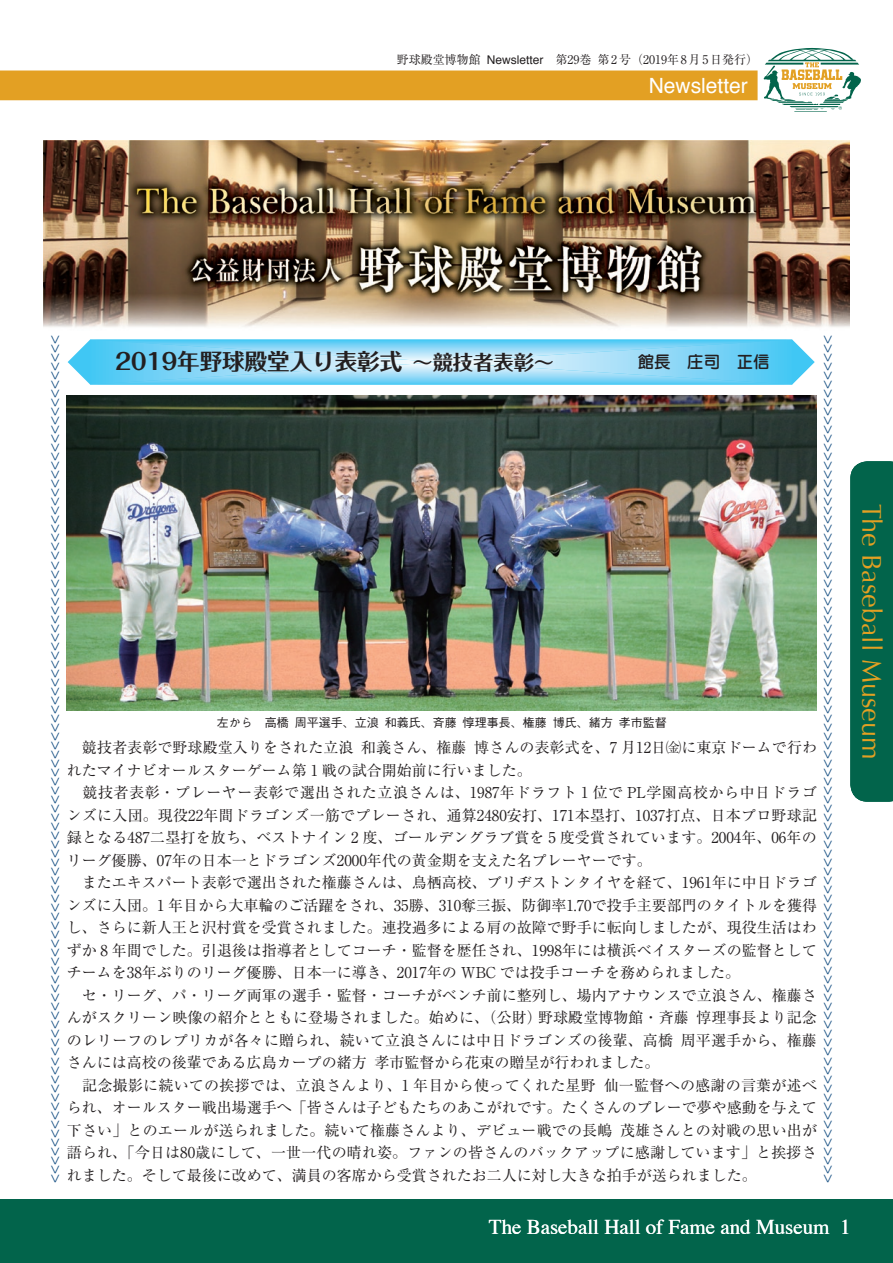
<style>
.page{position:relative;width:893px;height:1263px;background:#fff}
.page>*{position:absolute;margin:0;border:0;box-sizing:border-box;transform-origin:0 0}
.t1{font:27px "Optima";color:#e3a023}
.t2{font:700 22.5px "Folk Pro";color:#231f20}
.t3{font:21px "Times";color:#fff}
.t4{font:21px "Helvetica";color:#fff}
.t5{font:500 16.5px "Jun 34 Pro";color:#231f20}
.t6{font:15px/22.5px "Ryumin Pr 5";color:#231f20}
.t7{font:500 13.2px "Gothic BBB Pr 5";color:#144e82}
.t8{font:12px "Ryumin Pr 5";color:#231f20}
.t9{font:500 12px "Gothic BBB Pr 5";color:#231f20}
.s1{font-family:"Helvetica"}
.s2{font-size:20.25px}
</style>
<div class="page">
<img style="left:43px;top:140px;width:806px;height:187px">
<div style="left:0;top:1199px;width:893px;height:64px;background:#02644b"></div>
<div style="left:850px;top:461px;width:43px;height:340px;background:#02644b"></div>
<div style="left:0;top:71px;width:758px;height:29px;background:#e3a023"></div>
<svg style="left:764px;top:48px;width:97px;height:64px"></svg>
<svg style="left:68px;top:340px;width:747px;height:45px;background:#8ad8f7"></svg>
<img style="left:67px;top:396px;width:750px;height:315px">
<p class="t8" style="left:397px;top:50px;width:363px">野球殿堂博物館 <span class="s1">Newsletter</span>　第29巻第2号（2019年8月5日発行）</p>
<h3 class="t4" style="left:649px;top:67px;width:101px">Newsletter</h3>
<p class="t7" style="left:66px;top:335px;width:849px;rotate:90deg">&gt;&gt;&gt;&gt;&gt;&gt;&gt;&gt;&gt;&gt;&gt;&gt;&gt;&gt;&gt;&gt;&gt;&gt;&gt;&gt;&gt;&gt;&gt;&gt;&gt;&gt;&gt;&gt;&gt;&gt;&gt;&gt;&gt;&gt;&gt;&gt;&gt;&gt;&gt;&gt;&gt;&gt;&gt;&gt;&gt;&gt;&gt;&gt;&gt;&gt;&gt;&gt;&gt;&gt;&gt;&gt;&gt;&gt;&gt;&gt;&gt;&gt;&gt;&gt;&gt;&gt;&gt;&gt;&gt;&gt;&gt;&gt;&gt;&gt;&gt;&gt;&gt;&gt;&gt;&gt;&gt;&gt;&gt;&gt;&gt;&gt;&gt;&gt;&gt;&gt;&gt;&gt;&gt;&gt;</p>
<p class="t7" style="left:839px;top:335px;width:849px;rotate:90deg">&gt;&gt;&gt;&gt;&gt;&gt;&gt;&gt;&gt;&gt;&gt;&gt;&gt;&gt;&gt;&gt;&gt;&gt;&gt;&gt;&gt;&gt;&gt;&gt;&gt;&gt;&gt;&gt;&gt;&gt;&gt;&gt;&gt;&gt;&gt;&gt;&gt;&gt;&gt;&gt;&gt;&gt;&gt;&gt;&gt;&gt;&gt;&gt;&gt;&gt;&gt;&gt;&gt;&gt;&gt;&gt;&gt;&gt;&gt;&gt;&gt;&gt;&gt;&gt;&gt;&gt;&gt;&gt;&gt;&gt;&gt;&gt;&gt;&gt;&gt;&gt;&gt;&gt;&gt;&gt;&gt;&gt;&gt;&gt;&gt;&gt;&gt;&gt;&gt;&gt;&gt;&gt;&gt;&gt;</p>
<h2 class="t2" style="left:116px;top:342px;width:440px">2019年野球殿堂入り表彰式<span class="s2">～競技者表彰～</span></h2>
<p class="t5" style="left:638px;top:348px;width:133px">館長　庄司　正信</p>
<p class="t9" style="left:217px;top:713px;width:452px">左から　高橋周平選手、立浪和義氏、斉藤惇理事長、権藤博氏、緒方孝市監督</p>
<p class="t6" style="left:67px;top:735px;width:752px">　競技者表彰で野球殿堂入りをされた立浪和義さん、権藤博さんの表彰式を、7 月12日㈮に東京ドームで行われたマイナビオールスターゲーム第 1 戦の試合開始前に行いました。<br>　競技者表彰・プレーヤー表彰で選出された立浪さんは、1987年ドラフト 1 位で PL学園高校から中日ドラゴンズに入団。現役22年間ドラゴンズ一筋でプレーされ、通算2480安打、171本塁打、1037打点、日本プロ野球記録となる487二塁打を放ち、ベストナイン 2 度、ゴールデングラブ賞を 5 度受賞されています。2004年、06年のリーグ優勝、07年の日本一とドラゴンズ2000年代の黄金期を支えた名プレーヤーです。<br>　またエキスパート表彰で選出された権藤さんは、鳥栖高校、ブリヂストンタイヤを経て、1961年に中日ドラゴンズに入団。1 年目から大車輪のご活躍をされ、35勝、310奪三振、防御率1.70で投手主要部門のタイトルを獲得し、さらに新人王と沢村賞を受賞されました。連投過多による肩の故障で野手に転向しましたが、現役生活はわずか 8 年間でした。引退後は指導者としてコーチ・監督を歴任され、1998年には横浜ベイスターズの監督としてチームを38年ぶりのリーグ優勝、日本一に導き、2017年の WBC では投手コーチを務められました。<br>　セ・リーグ、パ・リーグ両軍の選手・監督・コーチがベンチ前に整列し、場内アナウンスで立浪さん、権藤さんがスクリーン映像の紹介とともに登場されました。始めに、（公財）野球殿堂博物館・斉藤惇理事長より記念のレリーフのレプリカが各々に贈られ、続いて立浪さんには中日ドラゴンズの後輩、高橋周平選手から、権藤さんには高校の後輩である広島カープの緒方孝市監督から花束の贈呈が行われました。<br>　記念撮影に続いての挨拶では、立浪さんより、1 年目から使ってくれた星野仙一監督への感謝の言葉が述べられ、オールスター戦出場選手へ「皆さんは子どもたちのあこがれです。たくさんのプレーで夢や感動を与えて下さい」とのエールが送られました。続いて権藤さんより、デビュー戦での長嶋茂雄さんとの対戦の思い出が語られ、「今日は80歳にして、一世一代の晴れ姿。ファンの皆さんのバックアップに感謝しています」と挨拶されました。そして最後に改めて、満員の客席から受賞されたお二人に対し大きな拍手が送られました。</p>
<h1 class="t1" style="left:887px;top:504px;width:257px;rotate:90deg">The Baseball Museum</h1>
<h3 class="t3" style="left:489px;top:1207px;width:363px">The Baseball Hall of Fame and Museum 1</h3>
</div>
